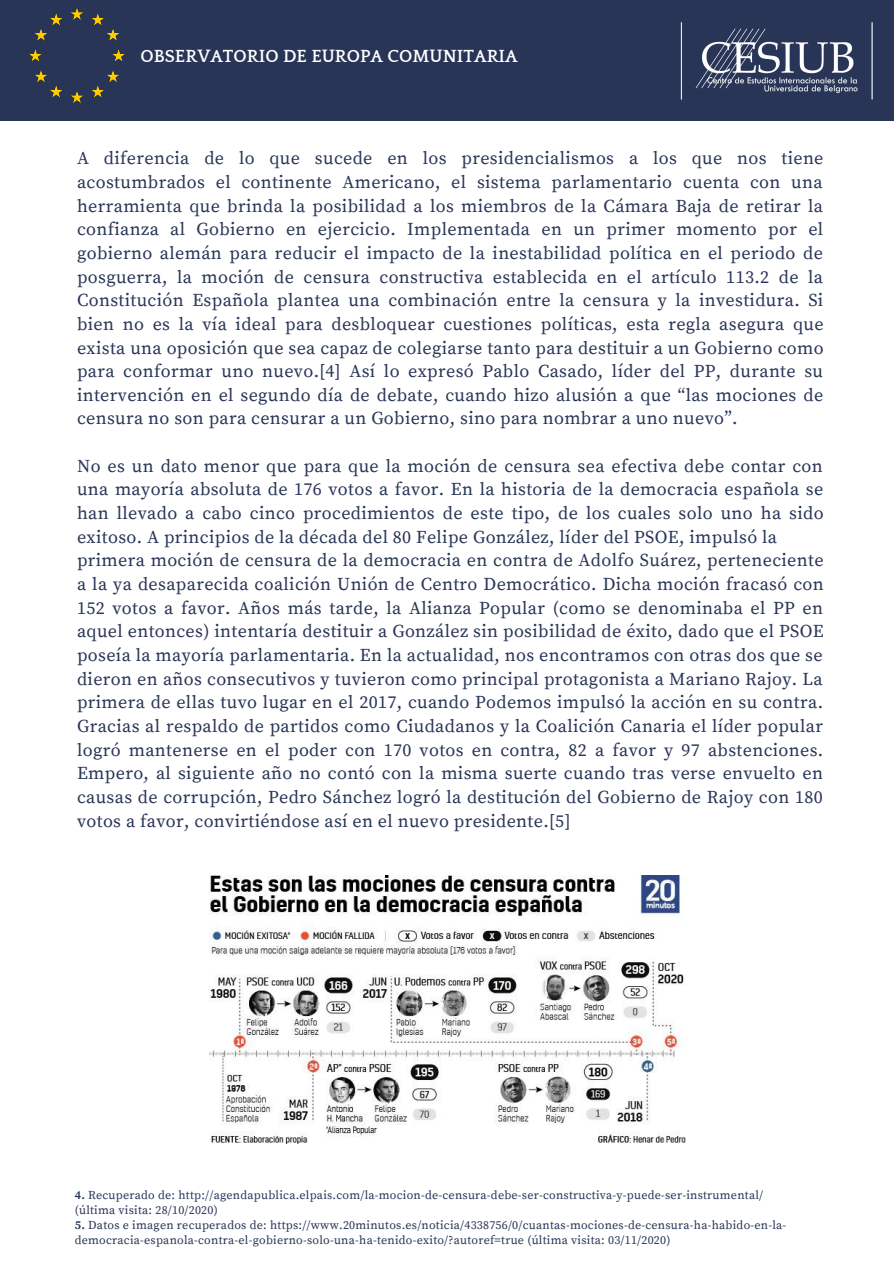
<style>
.page{position:relative;width:894px;height:1264px;background:#fff}
.page>*{position:absolute;margin:0;border:0;box-sizing:border-box;transform-origin:0 0}
.t1{font:18px/23.7px "Source Serif Pro";letter-spacing:.02em;color:#283556;text-align:justify}
.t2{font:700 18px "Quattrocento";color:#fff}
.t3{font:12px/15px "Source Serif Pro";letter-spacing:.02em;color:#283556}
.s1{font-weight:700}
</style>
<div class="page">
<div style="left:0;top:0;width:893px;height:1263px;background:#283556"></div>
<div style="left:0;top:121px;width:893px;height:1142px;background:#fff"></div>
<img style="left:29px;top:8px;width:96px;height:95px">
<img style="left:680px;top:22px;width:193px;height:78px">
<img style="left:209px;top:875px;width:476px;height:268px">
<p class="t2" style="left:140px;top:47px;width:379px">OBSERVATORIO DE EUROPA COMUNITARIA</p>
<p class="t1" style="left:77px;top:147px;width:747px">A diferencia de lo que sucede en los presidencialismos a los que nos tiene acostumbrados el continente Americano, el sistema parlamentario cuenta con una herramienta que brinda la posibilidad a los miembros de la Cámara Baja de retirar la confianza al Gobierno en ejercicio. Implementada en un primer momento por el gobierno alemán para reducir el impacto de la inestabilidad política en el periodo de posguerra, la moción de censura constructiva establecida en el artículo 113.2 de la Constitución Española plantea una combinación entre la censura y la investidura. Si bien no es la vía ideal para desbloquear cuestiones políticas, esta regla asegura que exista una oposición que sea capaz de colegiarse tanto para destituir a un Gobierno como para conformar uno nuevo.[4] Así lo expresó Pablo Casado, líder del PP, durante su intervención en el segundo día de debate, cuando hizo alusión a que “las mociones de censura no son para censurar a un Gobierno, sino para nombrar a uno nuevo”.</p>
<p class="t1" style="left:77px;top:454px;width:748px;text-align:left">No es un dato menor que para que la moción de censura sea efectiva debe contar con una mayoría absoluta de 176 votos a favor. En la historia de la democracia española se han llevado a cabo cinco procedimientos de este tipo, de los cuales solo uno ha sido exitoso. A principios de la década del 80 Felipe González, líder del PSOE, impulsó la primera moción de censura de la democracia en contra de Adolfo Suárez, perteneciente a la ya desaparecida coalición Unión de Centro Democrático. Dicha moción fracasó con 152 votos a favor. Años más tarde, la Alianza Popular (como se denominaba el PP en aquel entonces) intentaría destituir a González sin posibilidad de éxito, dado que el PSOE poseía la mayoría parlamentaria. En la actualidad, nos encontramos con otras dos que se dieron en años consecutivos y tuvieron como principal protagonista a Mariano Rajoy. La primera de ellas tuvo lugar en el 2017, cuando Podemos impulsó la acción en su contra.<br>Gracias al respaldo de partidos como Ciudadanos y la Coalición Canaria el líder popular logró mantenerse en el poder con 170 votos en contra, 82 a favor y 97 abstenciones.<br>Empero, al siguiente año no contó con la misma suerte cuando tras verse envuelto en causas de corrupción, Pedro Sánchez logró la destitución del Gobierno de Rajoy con 180 votos a favor, convirtiéndose así en el nuevo presidente.[5]</p>
<p class="t3" style="left:75px;top:1188px;width:689px"><span class="s1">4.</span> Recuperado de: http://agendapublica.elpais.com/la-mocion-de-censura-debe-ser-constructiva-y-puede-ser-instrumental/ (última visita: 28/10/2020)</p>
<p class="t3" style="left:75px;top:1218px;width:712px"><span class="s1">5.</span> Datos e imagen recuperados de: https://www.20minutos.es/noticia/4338756/0/cuantas-mociones-de-censura-ha-habido-en-la&shy;democracia-espanola-contra-el-gobierno-solo-una-ha-tenido-exito/?autoref=true (última visita: 03/11/2020)</p>
</div>
